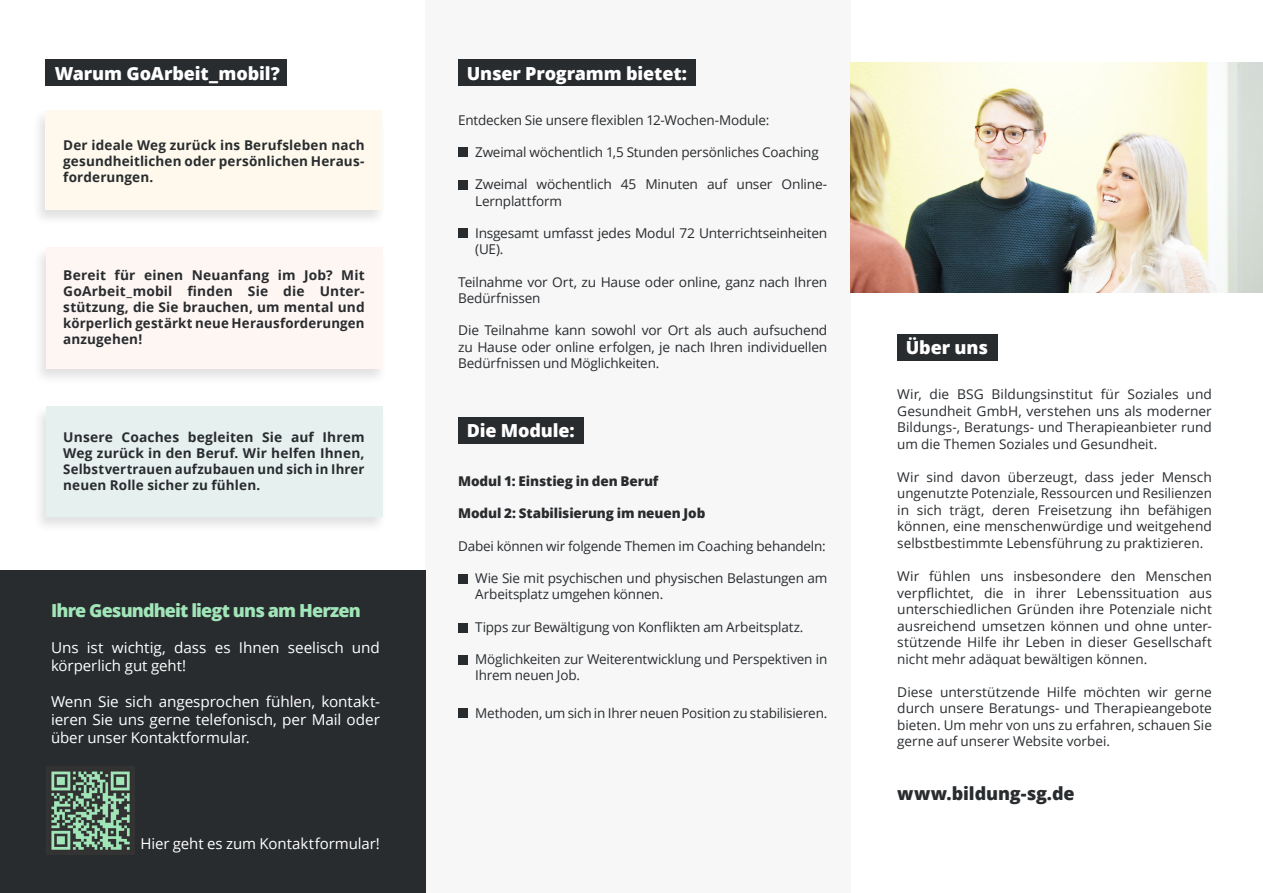
<style>
.page{position:relative;width:1263px;height:893px;background:#fff}
.page>*{position:absolute;margin:0;border:0;box-sizing:border-box;transform-origin:0 0}
.Bessere_Silbentrennung{font:800 18px "Open Sans";letter-spacing:-.01em;color:#fff}
.t1{font:800 18px "Open Sans";letter-spacing:-.045em;color:#a1e6b8}
.Bessere_Silbentrennung-2{font:800 18px "Open Sans";letter-spacing:-.005em;color:#292c2f}
.Bessere_Silbentrennung-3{font:15px/18px "Open Sans";letter-spacing:-.005em;color:#fff}
.Bessere_Silbentrennung-4{font:13.5px/16.5px "Open Sans";letter-spacing:-.015em;color:#292c2f}
.Bessere_Silbentrennung-5{font:700 13.5px/16.2px "Open Sans";letter-spacing:.01em;color:#292c2f;text-align:justify}
.Bessere_Silbentrennung-6{font:800 13.5px "Open Sans";letter-spacing:-.01em;color:#292c2f}
</style>
<div class="page">
<div style="left:425px;top:0;width:425px;height:893px;background:#f7f7f7"></div>
<div style="left:33px;top:246px;width:355px;height:139px;background:#000;opacity:.12"></div>
<div style="left:46px;top:248px;width:337px;height:121px;background:#fef6f3"></div>
<div style="left:32px;top:108px;width:355px;height:119px;background:#000;opacity:.12"></div>
<div style="left:45px;top:110px;width:337px;height:100px;background:#fef9ec"></div>
<div style="left:32px;top:405px;width:355px;height:129px;background:#000;opacity:.12"></div>
<div style="left:46px;top:407px;width:336px;height:110px;background:#e6f1ef"></div>
<div style="left:0;top:570px;width:425px;height:323px;background:#292c2f"></div>
<div style="left:458px;top:417px;width:125px;height:27px;background:#292c2f"></div>
<div style="left:458px;top:59px;width:237px;height:27px;background:#292c2f"></div>
<img style="left:850px;top:63px;width:413px;height:229px">
<div style="left:46px;top:59px;width:241px;height:27px;background:#292c2f"></div>
<div style="left:897px;top:334px;width:101px;height:27px;background:#292c2f"></div>
<div style="left:458px;top:574px;width:10px;height:9px;background:#292c2f"></div>
<div style="left:458px;top:148px;width:10px;height:9px;background:#292c2f"></div>
<div style="left:458px;top:623px;width:10px;height:9px;background:#292c2f"></div>
<div style="left:458px;top:180px;width:10px;height:9px;background:#292c2f"></div>
<div style="left:458px;top:228px;width:10px;height:9px;background:#292c2f"></div>
<div style="left:458px;top:655px;width:10px;height:9px;background:#292c2f"></div>
<div style="left:458px;top:708px;width:10px;height:10px;background:#292c2f"></div>
<img style="left:49px;top:770px;width:81px;height:80px">
<p class="Bessere_Silbentrennung" style="left:55px;top:59px;width:227px">Warum GoArbeit_mobil?</p>
<p class="Bessere_Silbentrennung-5" style="left:63px;top:137px;width:303px">Der ideale Weg zurück ins Berufsleben nach gesundheitlichen oder persönlichen Heraus&shy;forderungen.</p>
<p class="Bessere_Silbentrennung-5" style="left:63px;top:266px;width:303px">Bereit für einen Neuanfang im Job? Mit GoArbeit_mobil finden Sie die Unter&shy;stützung, die Sie brauchen, um mental und körperlich gestärkt neue Herausforderungen anzugehen!</p>
<p class="Bessere_Silbentrennung-5" style="left:63px;top:428px;width:303px">Unsere Coaches begleiten Sie auf Ihrem Weg zurück in den Beruf. Wir helfen Ihnen, Selbstvertrauen aufzubauen und sich in Ihrer neuen Rolle sicher zu fühlen.</p>
<p class="t1" style="left:51px;top:596px;width:311px">Ihre Gesundheit liegt uns am Herzen</p>
<p class="Bessere_Silbentrennung-3" style="left:51px;top:638px;width:330px">Uns ist wichtig, dass es Ihnen seelisch und körperlich gut geht!</p>
<p class="Bessere_Silbentrennung-3" style="left:51px;top:692px;width:330px;text-align:justify">Wenn Sie sich angesprochen fühlen, kontakt&shy;ieren Sie uns gerne telefonisch, per Mail oder über unser Kontaktformular.</p>
<p class="Bessere_Silbentrennung-3" style="left:140px;top:834px;width:241px">Hier geht es zum Kontaktformular!</p>
<p class="Bessere_Silbentrennung" style="left:467px;top:59px;width:222px">Unser Programm bietet:</p>
<p class="Bessere_Silbentrennung-4" style="left:458px;top:111px;width:313px">Entdecken Sie unsere flexiblen 12-Wochen-Module:</p>
<p class="Bessere_Silbentrennung-4" style="left:475px;top:144px;width:345px">Zweimal wöchentlich 1,5 Stunden persönliches Coaching</p>
<p class="Bessere_Silbentrennung-4" style="left:475px;top:176px;width:354px">Zweimal wöchentlich 45 Minuten auf unser Online-<br>Lernplattform</p>
<p class="Bessere_Silbentrennung-4" style="left:475px;top:225px;width:354px">Insgesamt umfasst jedes Modul 72 Unterrichtseinheiten (UE).</p>
<p class="Bessere_Silbentrennung-4" style="left:458px;top:273px;width:371px">Teilnahme vor Ort, zu Hause oder online, ganz nach Ihren<br>Bedürfnissen</p>
<p class="Bessere_Silbentrennung-4" style="left:458px;top:322px;width:371px;text-align:justify">Die Teilnahme kann sowohl vor Ort als auch aufsuchend zu Hause oder online erfolgen, je nach Ihren individuellen Bedürfnissen und Möglichkeiten.</p>
<p class="Bessere_Silbentrennung" style="left:467px;top:417px;width:109px">Die Module:</p>
<p class="Bessere_Silbentrennung-6" style="left:458px;top:471px;width:202px">Modul 1: Einstieg in den Beruf</p>
<p class="Bessere_Silbentrennung-6" style="left:458px;top:503px;width:249px">Modul 2: Stabilisierung im neuen Job</p>
<p class="Bessere_Silbentrennung-4" style="left:458px;top:537px;width:369px">Dabei können wir folgende Themen im Coaching behandeln:</p>
<p class="Bessere_Silbentrennung-4" style="left:475px;top:570px;width:354px">Wie Sie mit psychischen und physischen Belastungen am<br>Arbeitsplatz umgehen können.</p>
<p class="Bessere_Silbentrennung-4" style="left:475px;top:618px;width:330px">Tipps zur Bewältigung von Konflikten am Arbeitsplatz.</p>
<p class="Bessere_Silbentrennung-4" style="left:475px;top:651px;width:354px">Möglichkeiten zur Weiterentwicklung und Perspektiven in<br>Ihrem neuen Job.</p>
<p class="Bessere_Silbentrennung-4" style="left:475px;top:704px;width:354px">Methoden, um sich in Ihrer neuen Position zu stabilisieren.</p>
<p class="Bessere_Silbentrennung" style="left:906px;top:334px;width:84px">Über uns</p>
<p class="Bessere_Silbentrennung-4" style="left:897px;top:386px;width:316px;text-align:justify">Wir, die BSG Bildungsinstitut für Soziales und Gesundheit GmbH, verstehen uns als moderner Bildungs-, Beratungs- und Therapieanbieter rund um die Themen Soziales und Gesundheit.</p>
<p class="Bessere_Silbentrennung-4" style="left:897px;top:468px;width:316px;text-align:justify">Wir sind davon überzeugt, dass jeder Mensch ungenutzte Potenziale, Ressourcen und Resilienzen in sich trägt, deren Freisetzung ihn befähigen können, eine menschenwürdige und weitgehend selbstbestimmte Lebensführung zu praktizieren.</p>
<p class="Bessere_Silbentrennung-4" style="left:897px;top:567px;width:316px;text-align:justify">Wir fühlen uns insbesondere den Menschen verpflichtet, die in ihrer Lebenssituation aus unterschiedlichen Gründen ihre Potenziale nicht ausreichend umsetzen können und ohne unter&shy;stützende Hilfe ihr Leben in dieser Gesellschaft nicht mehr adäquat bewältigen können.</p>
<p class="Bessere_Silbentrennung-4" style="left:897px;top:683px;width:316px;text-align:justify">Diese unterstützende Hilfe möchten wir gerne durch unsere Beratungs- und Therapieangebote bieten. Um mehr von uns zu erfahren, schauen Sie gerne auf unserer Website vorbei.</p>
<p class="Bessere_Silbentrennung-2" style="left:897px;top:780px;width:179px">www.bildung-sg.de</p>
</div>
